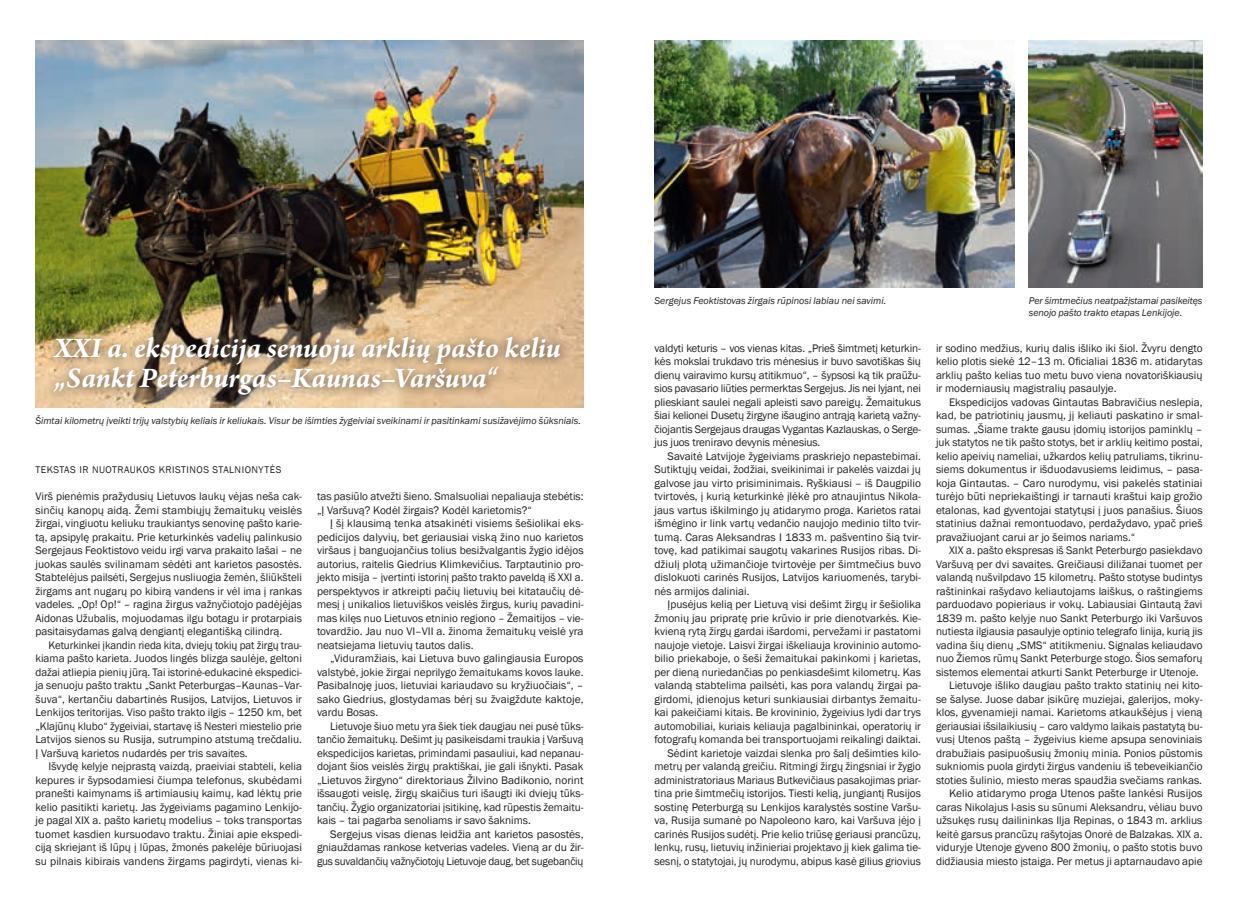
<style>
.page{position:relative;width:1238px;height:900px;background:#fff}
.page>*{position:absolute;margin:0;border:0;box-sizing:border-box;transform-origin:0 0}
.t1{font:italic 700 30px/30px "Arno Pro";letter-spacing:-.005em;color:#fff}
.t2{font:11.25px/13.5px "Franklin Gothic";color:#231f20;text-align:justify}
.t3{font:italic 10px/12px "Franklin Gothic";color:#231f20}
.t4{font:10px "Franklin Gothic";letter-spacing:.05em;color:#231f20}
</style>
<div class="page">
<img style="left:35px;top:41px;width:548px;height:367px">
<div style="left:42px;top:326px;width:529px;height:80px;background:#231f20;opacity:.8"></div>
<img style="left:654px;top:41px;width:360px;height:247px">
<img style="left:1028px;top:41px;width:174px;height:247px">
<h1 class="t1" style="left:54px;top:334px;width:508px">XXI a. ekspedicija senuoju arklių pašto keliu „Sankt Peterburgas–Kaunas–Varšuva“</h1>
<p class="t3" style="left:35px;top:415px;width:547px">Šimtai kilometrų įveikti trijų valstybių keliais ir keliukais. Visur be išimties žygeiviai sveikinami ir pasitinkami susižavėjimo šūksniais.</p>
<p class="t4" style="left:35px;top:464px;width:248px">TEKSTAS IR NUOTRAUKOS KRISTINOS STALNIONYTĖS</p>
<p class="t2" style="left:35px;top:490px;width:268px">Virš pienėmis pražydusių Lietuvos laukų vėjas neša cak&shy;sinčių kanopų aidą. Žemi stambiųjų žemaitukų veislės žirgai, vingiuotu keliuku traukiantys senovinę pašto karie&shy;tą, apsipylę prakaitu. Prie keturkinkės vadelių palinkusio Sergejaus Feoktistovo veidu irgi varva prakaito lašai – ne juokas saulės svilinamam sėdėti ant karietos pasostės.<br>Stabtelėjus pailsėti, Sergejus nusliuogia žemėn, šliūkšteli žirgams ant nugarų po kibirą vandens ir vėl ima į rankas vadeles. „Op! Op!“ – ragina žirgus važnyčiotojo padėjėjas Aidonas Užubalis, mojuodamas ilgu botagu ir protarpiais pasitaisydamas galvą dengiantį elegantišką cilindrą.</p>
<p class="t2" style="left:35px;top:638px;width:268px;text-indent:13px">Keturkinkei įkandin rieda kita, dviejų tokių pat žirgų trau&shy;kiama pašto karieta. Juodos lingės blizga saulėje, geltoni dažai atliepia pienių jūrą. Tai istorinė-edukacinė ekspedici&shy;ja senuoju pašto traktu „Sankt Peterburgas–Kaunas–Var&shy;šuva“, kertančiu dabartinės Rusijos, Latvijos, Lietuvos ir Lenkijos teritorijas. Viso pašto trakto ilgis – 1250 km, bet „Klajūnų klubo“ žygeiviai, startavę iš Nesteri miestelio prie Latvijos sienos su Rusija, sutrumpino atstumą trečdaliu.<br>Į Varšuvą karietos nudardės per tris savaites.</p>
<p class="t2" style="left:35px;top:760px;width:268px;text-indent:13px">Išvydę kelyje neįprastą vaizdą, praeiviai stabteli, kelia kepures ir šypsodamiesi čiumpa telefonus, skubėdami pranešti kaimynams iš artimiausių kaimų, kad lėktų prie kelio pasitikti karietų. Jas žygeiviams pagamino Lenkijo&shy;je pagal XIX a. pašto karietų modelius – toks transportas tuomet kasdien kursuodavo traktu. Žiniai apie ekspedi&shy;ciją skriejant iš lūpų į lūpas, žmonės pakelėje būriuojasi su pilnais kibirais vandens žirgams pagirdyti, vienas ki-</p>
<p class="t2" style="left:317px;top:490px;width:268px">tas pasiūlo atvežti šieno. Smalsuoliai nepaliauja stebėtis: „Į Varšuvą? Kodėl žirgais? Kodėl karietomis?“</p>
<p class="t2" style="left:317px;top:517px;width:268px;text-indent:13px">Į šį klausimą tenka atsakinėti visiems šešiolikai eks&shy;pedicijos dalyvių, bet geriausiai viską žino nuo karietos viršaus į banguojančius tolius besižvalgantis žygio idėjos autorius, raitelis Giedrius Klimkevičius. Tarptautinio pro&shy;jekto misija – įvertinti istorinį pašto trakto paveldą iš XXI a. perspektyvos ir atkreipti pačių lietuvių bei kitataučių dė&shy;mesį į unikalios lietuviškos veislės žirgus, kurių pavadini&shy;mas kilęs nuo Lietuvos etninio regiono – Žemaitijos – vie&shy;tovardžio. Jau nuo VI–VII a. žinoma žemaitukų veislė yra neatsiejama lietuvių tautos dalis.</p>
<p class="t2" style="left:317px;top:652px;width:268px;text-indent:13px">„Viduramžiais, kai Lietuva buvo galingiausia Europos valstybė, jokie žirgai neprilygo žemaitukams kovos lauke.<br>Pasibalnoję juos, lietuviai kariaudavo su kryžiuočiais“, – sako Giedrius, glostydamas bėrį su žvaigždute kaktoje, vardu Bosas.</p>
<p class="t2" style="left:317px;top:719px;width:268px;text-indent:13px">Lietuvoje šiuo metu yra šiek tiek daugiau nei pusė tūks&shy;tančio žemaitukų. Dešimt jų pasikeisdami traukia į Varšuvą ekspedicijos karietas, primindami pasauliui, kad nepanau&shy;dojant šios veislės žirgų praktiškai, jie gali išnykti. Pasak „Lietuvos žirgyno“ direktoriaus Žilvino Badikonio, norint išsaugoti veislę, žirgų skaičius turi išaugti iki dviejų tūks&shy;tančių. Žygio organizatoriai įsitikinę, kad rūpestis žemaitu&shy;kais – tai pagarba senoliams ir savo šaknims.</p>
<p class="t2" style="left:317px;top:827px;width:268px;text-indent:13px">Sergejus visas dienas leidžia ant karietos pasostės, gniauždamas rankose ketverias vadeles. Vieną ar du žir&shy;gus suvaldančių važnyčiotojų Lietuvoje daug, bet sugebančių</p>
<p class="t3" style="left:654px;top:294px;width:233px">Sergejus Feoktistovas žirgais rūpinosi labiau nei savimi.</p>
<p class="t3" style="left:1028px;top:294px;width:175px">Per šimtmečius neatpažįstamai pasikeitęs senojo pašto trakto etapas Lenkijoje.</p>
<p class="t2" style="left:654px;top:341px;width:268px">valdyti keturis – vos vienas kitas. „Prieš šimtmetį keturkin&shy;kės mokslai trukdavo tris mėnesius ir buvo savotiškas šių dienų vairavimo kursų atitikmuo“, – šypsosi ką tik praūžu&shy;sios pavasario liūties permerktas Sergejus. Jis nei lyjant, nei plieskiant saulei negali apleisti savo pareigų. Žemaitukus šiai kelionei Dusetų žirgyne išaugino antrąją karietą važny&shy;čiojantis Sergejaus draugas Vygantas Kazlauskas, o Serge&shy;jus juos treniravo devynis mėnesius.</p>
<p class="t2" style="left:654px;top:449px;width:268px;text-indent:13px">Savaitė Latvijoje žygeiviams praskriejo nepastebimai.<br>Sutiktųjų veidai, žodžiai, sveikinimai ir pakelės vaizdai jų galvose jau virto prisiminimais. Ryškiausi – iš Daugpilio tvirtovės, į kurią keturkinkė įlėkė pro atnaujintus Nikola&shy;jaus vartus iškilmingo jų atidarymo proga. Karietos ratai išmėgino ir link vartų vedančio naujojo medinio tilto tvir&shy;tumą. Caras Aleksandras I 1833 m. pašventino šią tvir&shy;tovę, kad patikimai saugotų vakarines Rusĳos ribas. Di&shy;džiulį plotą užimančioje tvirtovėje per šimtmečius buvo dislokuoti carinės Rusĳos, Latvĳos kariuomenės, tarybi&shy;nės armĳos daliniai.</p>
<p class="t2" style="left:654px;top:598px;width:268px;text-align:right">Įpusėjus kelią per Lietuvą visi dešimt žirgų ir šešiolika žmonių jau pripratę prie krūvio ir prie dienotvarkės. Kie&shy;kvieną rytą žirgų gardai išardomi, pervežami ir pastatomi naujoje vietoje. Laisvi žirgai iškeliauja krovininio automo&shy;bilio priekaboje, o šeši žemaitukai pakinkomi į karietas, per dieną nuriedančias po penkiasdešimt kilometrų. Kas valandą stabtelima pailsėti, kas pora valandų žirgai pa&shy;girdomi, įdienojus keturi sunkiausiai dirbantys žemaitu&shy;kai pakeičiami kitais. Be krovininio, žygeivius lydi dar trys automobiliai, kuriais keliauja pagalbininkai, operatorių ir fotografų komanda bei transportuojami reikalingi daiktai.<br>Sėdint karietoje vaizdai slenka pro šalį dešimties kilo&shy;metrų per valandą greičiu. Ritmingi žirgų žingsniai ir žygio administratoriaus Mariaus Butkevičiaus pasakojimas priar&shy;tina prie šimtmečių istorijos. Tiesti kelią, jungiantį Rusijos sostinę Peterburgą su Lenkijos karalystės sostine Varšu&shy;va, Rusija sumanė po Napoleono karo, kai Varšuva įėjo į carinės Rusijos sudėtį. Prie kelio triūsę geriausi prancūzų, lenkų, rusų, lietuvių inžinieriai projektavo jį kiek galima tie&shy;sesnį, o statytojai, jų nurodymu, abipus kasė gilius griovius</p>
<p class="t2" style="left:936px;top:341px;width:268px">ir sodino medžius, kurių dalis išliko iki šiol. Žvyru dengto kelio plotis siekė 12–13 m. Oficialiai 1836 m. atidarytas arklių pašto kelias tuo metu buvo viena novatoriškiausių ir moderniausių magistralių pasaulyje.</p>
<p class="t2" style="left:936px;top:395px;width:268px;text-indent:13px">Ekspedicijos vadovas Gintautas Babravičius neslepia, kad, be patriotinių jausmų, jį keliauti paskatino ir smal&shy;sumas. „Šiame trakte gausu įdomių istorijos paminklų – juk statytos ne tik pašto stotys, bet ir arklių keitimo postai, kelio apeivių nameliai, užkardos kelių patruliams, tikrinu&shy;siems dokumentus ir išduodavusiems leidimus, – pasa&shy;koja Gintautas. – Caro nurodymu, visi pakelės statiniai turėjo būti nepriekaištingi ir tarnauti kraštui kaip grožio etalonas, kad gyventojai statytųsi į juos panašius. Šiuos statinius dažnai remontuodavo, perdažydavo, ypač prieš pravažiuojant carui ar jo šeimos nariams.“</p>
<p class="t2" style="left:949px;top:544px;width:255px">XIX a. pašto ekspresas iš Sankt Peterburgo pasiekdavo</p>
<p class="t2" style="left:936px;top:557px;width:268px">Varšuvą per dvi savaites. Greičiausi diližanai tuomet per</p>
<p class="t2" style="left:936px;top:571px;width:268px">valandą nušvilpdavo 15 kilometrų. Pašto stotyse budintys</p>
<p class="t2" style="left:936px;top:584px;width:268px">raštininkai rašydavo keliautojams laiškus, o raštingiems</p>
<p class="t2" style="left:936px;top:598px;width:268px">parduodavo popieriaus ir vokų. Labiausiai Gintautą žavi</p>
<p class="t2" style="left:936px;top:611px;width:268px">1839 m. pašto kelyje nuo Sankt Peterburgo iki Varšuvos</p>
<p class="t2" style="left:936px;top:625px;width:268px">nutiesta ilgiausia pasaulyje optinio telegrafo linija, kurią jis</p>
<p class="t2" style="left:936px;top:638px;width:268px">vadina šių dienų „SMS“ atitikmeniu. Signalas keliaudavo</p>
<p class="t2" style="left:936px;top:652px;width:268px">nuo Žiemos rūmų Sankt Peterburge stogo. Šios semaforų</p>
<p class="t2" style="left:936px;top:665px;width:264px">sistemos elementai atkurti Sankt Peterburge ir Utenoje.</p>
<p class="t2" style="left:949px;top:679px;width:255px">Lietuvoje išliko daugiau pašto trakto statinių nei kito-</p>
<p class="t2" style="left:936px;top:692px;width:268px">se šalyse. Juose dabar įsikūrę muziejai, galerijos, moky-</p>
<p class="t2" style="left:936px;top:706px;width:268px">klos, gyvenamieji namai. Karietoms atkaukšėjus į vieną</p>
<p class="t2" style="left:936px;top:719px;width:268px">geriausiai išsilaikiusių – caro valdymo laikais pastatytą bu-</p>
<p class="t2" style="left:936px;top:733px;width:268px">vusį Utenos paštą – žygeivius kieme apsupa senoviniais</p>
<p class="t2" style="left:936px;top:746px;width:268px">drabužiais pasipuošusių žmonių minia. Ponios pūstomis</p>
<p class="t2" style="left:936px;top:760px;width:268px">sukniomis puola girdyti žirgus vandeniu iš tebeveikiančio</p>
<p class="t2" style="left:936px;top:773px;width:267px">stoties šulinio, miesto meras spaudžia svečiams rankas.</p>
<p class="t2" style="left:949px;top:787px;width:255px">Kelio atidarymo proga Utenos pašte lankėsi Rusijos</p>
<p class="t2" style="left:936px;top:800px;width:268px">caras Nikolajus I-asis su sūnumi Aleksandru, vėliau buvo</p>
<p class="t2" style="left:936px;top:814px;width:268px">užsukęs rusų dailininkas Ilja Repinas, o 1843 m. arklius</p>
<p class="t2" style="left:936px;top:827px;width:268px">keitė garsus prancūzų rašytojas Onorė de Balzakas. XIX a.</p>
<p class="t2" style="left:936px;top:841px;width:268px">viduryje Utenoje gyveno 800 žmonių, o pašto stotis buvo</p>
<p class="t2" style="left:936px;top:854px;width:268px">didžiausia miesto įstaiga. Per metus ji aptarnaudavo apie</p>
</div>
